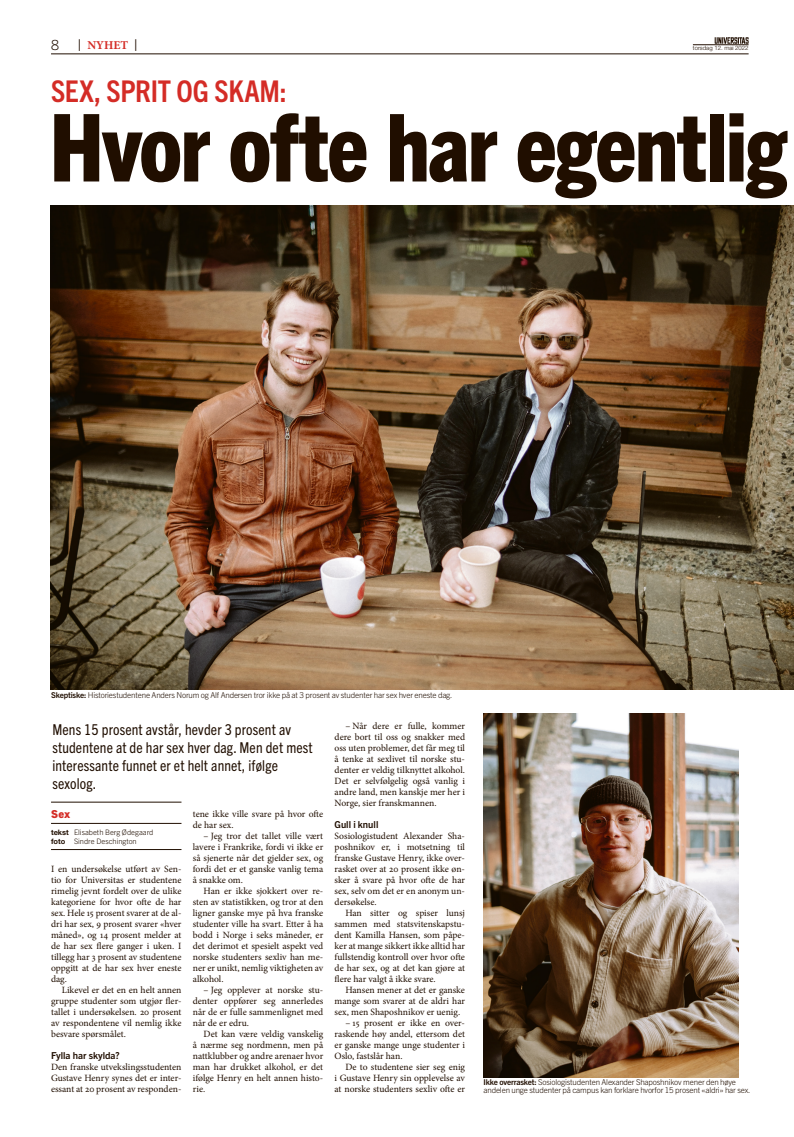
<style>
.page{position:relative;width:794px;height:1137px;background:#fff}
.page>*{position:absolute;margin:0;border:0;box-sizing:border-box;transform-origin:0 0}
.t1{font:800 condensed 93.8px "Trade Gothic Next LT Pro";letter-spacing:-.015em;color:#200e00}
.t2{font:700 condensed 30px "Trade Gothic Next LT Pro";letter-spacing:-.01em;color:#d42c26}
.t3{font:condensed 15px/18px "Trade Gothic Next LT Pro";letter-spacing:.01em;color:#200e00}
.t4{font:300 14px "Trade Gothic Next LT Pro";color:#200e00}
.t5{font:700 12px "Minion Pro";color:#d42c26}
.t6{font:800 11px "Trade Gothic Next LT Pro";color:#d42c26}
.t7{font:9.6px/11px "Minion Pro";color:#200e00;text-align:justify}
.t8{font:700 9.6px "Trade Gothic Next LT Pro";color:#200e00}
.t9{font:300 8px/7.5px "Trade Gothic Next LT Pro";letter-spacing:-.02em;color:#200e00}
.t10{font:300 7.5px/9px "Trade Gothic Next LT Pro";color:#200e00}
.t11{font:300 6px "Helvetica Neue LT Std";color:#200e00}
.s1{font-weight:400;font-size:11.7px;color:#200e00}
.s2{font-weight:700}
.s3{font-family:"Helvetica Neue LT Std";font-weight:700}
</style>
<div class="page">
<svg style="left:714px;top:37px;width:34px;height:7px"></svg>
<hr style="left:51px;top:54px;width:697px;height:1px;background:#200e00">
<hr style="left:693px;top:45px;width:55px;height:1px;background:#200e00">
<hr style="left:51px;top:802px;width:130px;height:1px;background:#200e00">
<hr style="left:51px;top:823px;width:130px;height:1px;background:#200e00">
<hr style="left:51px;top:849px;width:130px;height:1px;background:#200e00">
<img style="left:51px;top:205px;width:743px;height:484px">
<img style="left:483px;top:713px;width:255px;height:364px">
<p class="t5" style="left:78px;top:37px;width:61px"><span class="s1">|</span> NYHET <span class="s1">|</span></p>
<h2 class="t2" style="left:51px;top:70px;width:237px">SEX, SPRIT OG SKAM:</h2>
<h3 class="t4" style="left:51px;top:35px;width:9px">8</h3>
<p class="t11" style="left:693px;top:44px;width:57px">torsdag 12. mai 2022</p>
<h1 class="t1" style="left:50px;top:84px;width:739px">Hvor ofte har egentlig</h1>
<p class="t9" style="left:51px;top:690px;width:403px"><span class="s2">Skeptiske:</span> Historiestudentene Anders Norum og Alf Andersen tror ikke på at 3 prosent av studenter har sex hver eneste dag.</p>
<h3 class="t3" style="left:52px;top:719px;width:262px">Mens 15 prosent avstår, hevder 3 prosent av studentene at de har sex hver dag. Men det mest interessante funnet er et helt annet, ifølge sexolog.</h3>
<p class="t6" style="left:51px;top:806px;width:21px">Sex</p>
<p class="t10" style="left:51px;top:827px;width:104px"><span class="s3">tekst</span> Elisabeth Berg Ødegaard <span class="s3">foto</span> Sindre Deschington</p>
<p class="t7" style="left:51px;top:863px;width:132px">I en undersøkelse utført av Sen&shy;tio for Universitas er studentene rimelig jevnt fordelt over de ulike kategoriene for hvor ofte de har sex. Hele 15 prosent svarer at de al&shy;dri har sex, 9 prosent svarer «hver måned», og 14 prosent melder at de har sex flere ganger i uken. I tillegg har 3 prosent av studentene oppgitt at de har sex hver eneste dag.</p>
<p class="t7" style="left:51px;top:984px;width:132px;text-indent:11px">Likevel er det en en helt annen gruppe studenter som utgjør fler&shy;tallet i undersøkelsen. 20 prosent av respondentene vil nemlig ikke besvare spørsmålet.</p>
<p class="t8" style="left:51px;top:1048px;width:70px">Fylla har skylda?</p>
<p class="t7" style="left:51px;top:1061px;width:132px">Den franske utvekslingsstudenten Gustave Henry synes det er inter&shy;essant at 20 prosent av responden-</p>
<p class="t7" style="left:193px;top:808px;width:132px">tene ikke ville svare på hvor ofte de har sex.</p>
<p class="t7" style="left:193px;top:830px;width:132px;text-indent:11px">– Jeg tror det tallet ville vært lavere i Frankrike, fordi vi ikke er så sjenerte når det gjelder sex, og fordi det er et ganske vanlig tema å snakke om.</p>
<p class="t7" style="left:193px;top:885px;width:132px;text-indent:11px">Han er ikke sjokkert over re&shy;sten av statistikken, og tror at den ligner ganske mye på hva franske studenter ville ha svart. Etter å ha bodd i Norge i seks måneder, er det derimot et spesielt aspekt ved norske studenters sexliv han me&shy;ner er unikt, nemlig viktigheten av alkohol.</p>
<p class="t7" style="left:193px;top:984px;width:132px;text-indent:11px">– Jeg opplever at norske stu&shy;denter oppfører seg annerledes når de er fulle sammenlignet med når de er edru.</p>
<p class="t7" style="left:193px;top:1028px;width:132px;text-indent:11px">Det kan være veldig vanskelig å nærme seg nordmenn, men på nattklubber og andre arenaer hvor man har drukket alkohol, er det ifølge Henry en helt annen histo&shy;rie.</p>
<p class="t7" style="left:334px;top:720px;width:132px;text-indent:11px">– Når dere er fulle, kommer dere bort til oss og snakker med oss uten problemer, det får meg til å tenke at sexlivet til norske stu&shy;denter er veldig tilknyttet alkohol.<br>Det er selvfølgelig også vanlig i andre land, men kanskje mer her i Norge, sier franskmannen.</p>
<p class="t8" style="left:334px;top:817px;width:45px">Gull i knull</p>
<p class="t7" style="left:334px;top:830px;width:132px">Sosiologistudent Alexander Sha&shy;poshnikov er, i motsetning til franske Gustave Henry, ikke over&shy;rasket over at 20 prosent ikke øn&shy;sker å svare på hvor ofte de har sex, selv om det er en anonym un&shy;dersøkelse.</p>
<p class="t7" style="left:334px;top:907px;width:132px;text-indent:11px">Han sitter og spiser lunsj sammen med statsvitenskapstu&shy;dent Kamilla Hansen, som påpe&shy;ker at mange sikkert ikke alltid har fullstendig kontroll over hvor ofte de har sex, og at det kan gjøre at flere har valgt å ikke svare.</p>
<p class="t7" style="left:334px;top:984px;width:132px;text-indent:11px">Hansen mener at det er ganske mange som svarer at de aldri har sex, men Shaposhnikov er uenig.</p>
<p class="t7" style="left:334px;top:1017px;width:132px;text-indent:11px">– 15 prosent er ikke en over&shy;raskende høy andel, ettersom det er ganske mange unge studenter i Oslo, fastslår han.</p>
<p class="t7" style="left:334px;top:1061px;width:132px;text-indent:11px">De to studentene sier seg enig i Gustave Henry sin opplevelse av at norske studenters sexliv ofte er</p>
<p class="t9" style="left:483px;top:1078px;width:268px"><span class="s2">Ikke overrasket:</span> Sosiologistudenten Alexander Shaposhnikov mener den høye andelen unge studenter på campus kan forklare hvorfor 15 prosent «aldri» har sex.</p>
</div>
